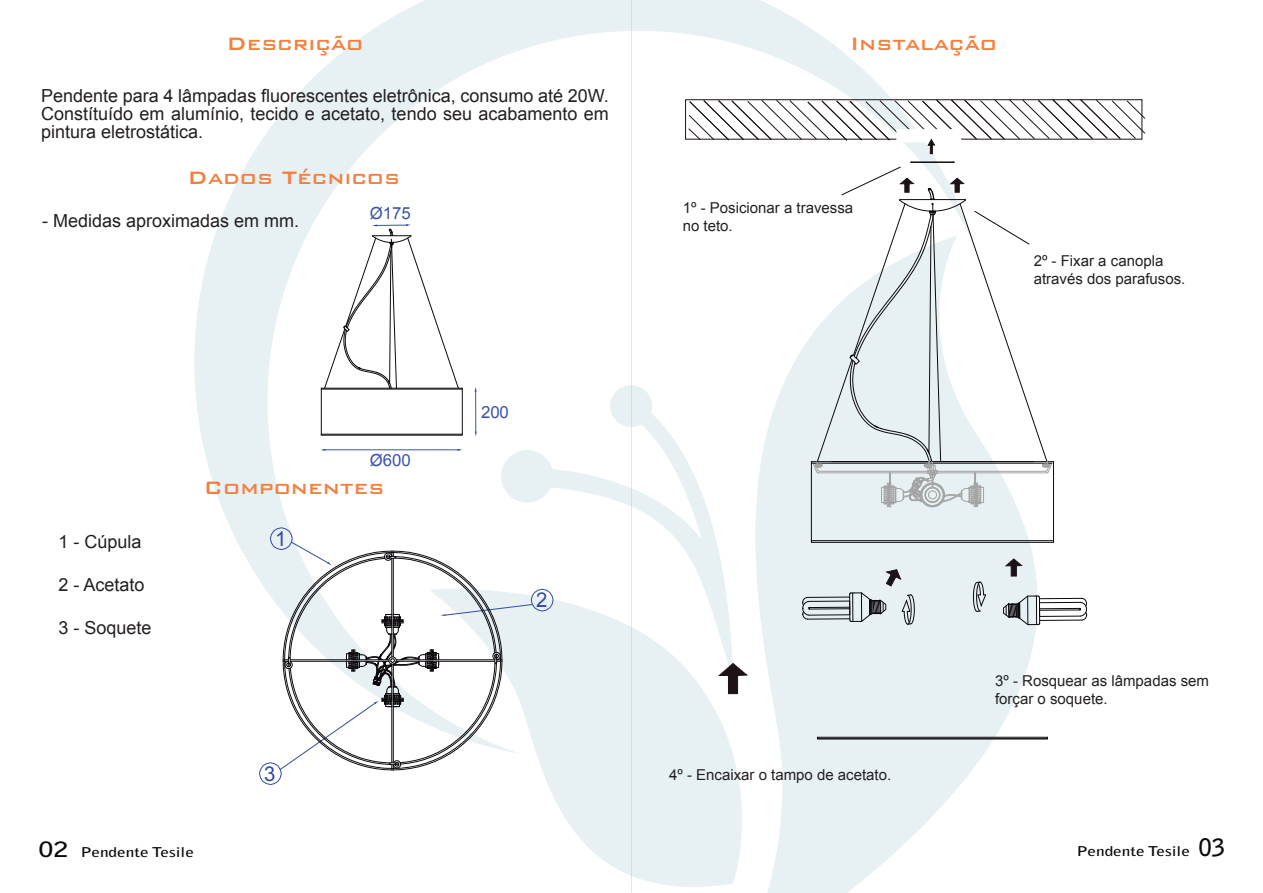
<style>
.page{position:relative;width:1263px;height:893px;background:#fff}
.page>*{position:absolute;margin:0;border:0;box-sizing:border-box;transform-origin:0 0}
.t1{font:500 24px "Bank Gothic BT";color:#f4803d}
.t2{font:20.4px "Arial";color:#354a9f}
.t3{font:18px/18px "Arial";color:#231f20;text-align:justify}
.t4{font:16.8px "Arial";letter-spacing:-.01em;color:#3a54a4}
.t5{font:15px/18px "Arial";color:#231f20}
.t6{font:700 13.5px "Bell Gothic Std";color:#0c090d;scale:1.28 1}
.s1{font-size:21px}
.s2{font-size:24px;color:#0b090d}
</style>
<div class="page">
<img style="left:194px;top:0;width:844px;height:893px">
<hr style="left:475px;top:389px;width:1px;height:43px;background:#3a54a4">
<hr style="left:323px;top:449px;width:137px;height:1px;background:#3a54a4">
<hr style="left:1039px;top:608px;width:41px;height:1px;background:#0c090d">
<hr style="left:1039px;top:610px;width:41px;height:1px;background:#0c090d">
<hr style="left:1039px;top:602px;width:41px;height:1px;background:#0c090d">
<hr style="left:1039px;top:598px;width:43px;height:1px;background:#0c090d">
<hr style="left:1040px;top:620px;width:42px;height:1px;background:#0c090d">
<hr style="left:1039px;top:616px;width:41px;height:1px;background:#0c090d">
<svg style="left:1079px;top:598px;width:8px;height:23px"></svg>
<svg style="left:1003px;top:596px;width:37px;height:29px"></svg>
<hr style="left:809px;top:608px;width:41px;height:1px;background:#0c090d">
<hr style="left:809px;top:607px;width:41px;height:1px;background:#0c090d">
<hr style="left:809px;top:614px;width:41px;height:1px;background:#0c090d">
<hr style="left:807px;top:618px;width:43px;height:1px;background:#0c090d">
<hr style="left:807px;top:597px;width:43px;height:1px;background:#0c090d">
<hr style="left:809px;top:601px;width:41px;height:1px;background:#0c090d">
<svg style="left:802px;top:597px;width:8px;height:23px"></svg>
<svg style="left:849px;top:592px;width:37px;height:30px"></svg>
<hr style="left:321px;top:434px;width:141px;height:1px;background:#0c090d">
<svg style="left:324px;top:224px;width:135px;height:165px"></svg>
<svg style="left:259px;top:527px;width:294px;height:258px"></svg>
<svg style="left:973px;top:582px;width:13px;height:30px"></svg>
<svg style="left:902px;top:594px;width:13px;height:31px"></svg>
<div style="left:817px;top:737px;width:231px;height:2px;border:1px solid #0c090d"></div>
<div style="left:811px;top:461px;width:243px;height:81px;border:1px solid #0c090d"></div>
<hr style="left:811px;top:540px;width:242px;height:1px;background:#0c090d">
<svg style="left:688px;top:99px;width:457px;height:55px"></svg>
<svg style="left:812px;top:162px;width:240px;height:345px"></svg>
<svg style="left:1005px;top:558px;width:17px;height:18px"></svg>
<svg style="left:886px;top:569px;width:15px;height:17px"></svg>
<svg style="left:718px;top:663px;width:30px;height:31px"></svg>
<h1 class="t1" style="left:226px;top:31px;width:138px">Descrição</h1>
<p class="t3" style="left:41px;top:87px;width:569px">Pendente para 4 lâmpadas fluorescentes eletrônica, consumo até 20W.<br>Constítuído em alumínio, tecido e acetato, tendo seu acabamento em pintura eletrostática.</p>
<h1 class="t1" style="left:187px;top:164px;width:214px">Dados Técnicos</h1>
<p class="t3" style="left:42px;top:212px;width:259px">- Medidas aproximadas em mm.</p>
<p class="t4" style="left:370px;top:202px;width:43px">Ø175</p>
<p class="t4" style="left:370px;top:449px;width:43px">Ø600</p>
<p class="t3" style="left:58px;top:532px;width:85px">1 - Cúpula</p>
<p class="t3" style="left:58px;top:576px;width:88px">2 - Acetato</p>
<p class="t3" style="left:58px;top:619px;width:95px">3 - Soquete</p>
<h1 class="t1" style="left:204px;top:474px;width:182px">Componentes</h1>
<p class="t2" style="left:275px;top:525px;width:13px">1</p>
<p class="t2" style="left:264px;top:760px;width:13px">3</p>
<p class="t4" style="left:481px;top:401px;width:30px">200</p>
<p class="t2" style="left:536px;top:587px;width:13px">2</p>
<h1 class="t1" style="left:850px;top:31px;width:149px">Instalação</h1>
<p class="t5" style="left:683px;top:199px;width:172px">1º - Posicionar a travessa no teto.</p>
<p class="t5" style="left:1034px;top:252px;width:153px">2º - Fixar a canopla através dos parafusos.</p>
<p class="t5" style="left:669px;top:766px;width:224px">4º - Encaixar o tampo de acetato.</p>
<p class="t5" style="left:995px;top:672px;width:215px">3º - Rosquear as lâmpadas sem forçar o soquete.</p>
<p class="t6" style="left:39px;top:843px;width:123px"><span class="s1">02</span> Pendente Tesile</p>
<p class="t6" style="left:1076px;top:843px;width:118px">Pendente Tesile <span class="s2">03</span></p>
</div>
